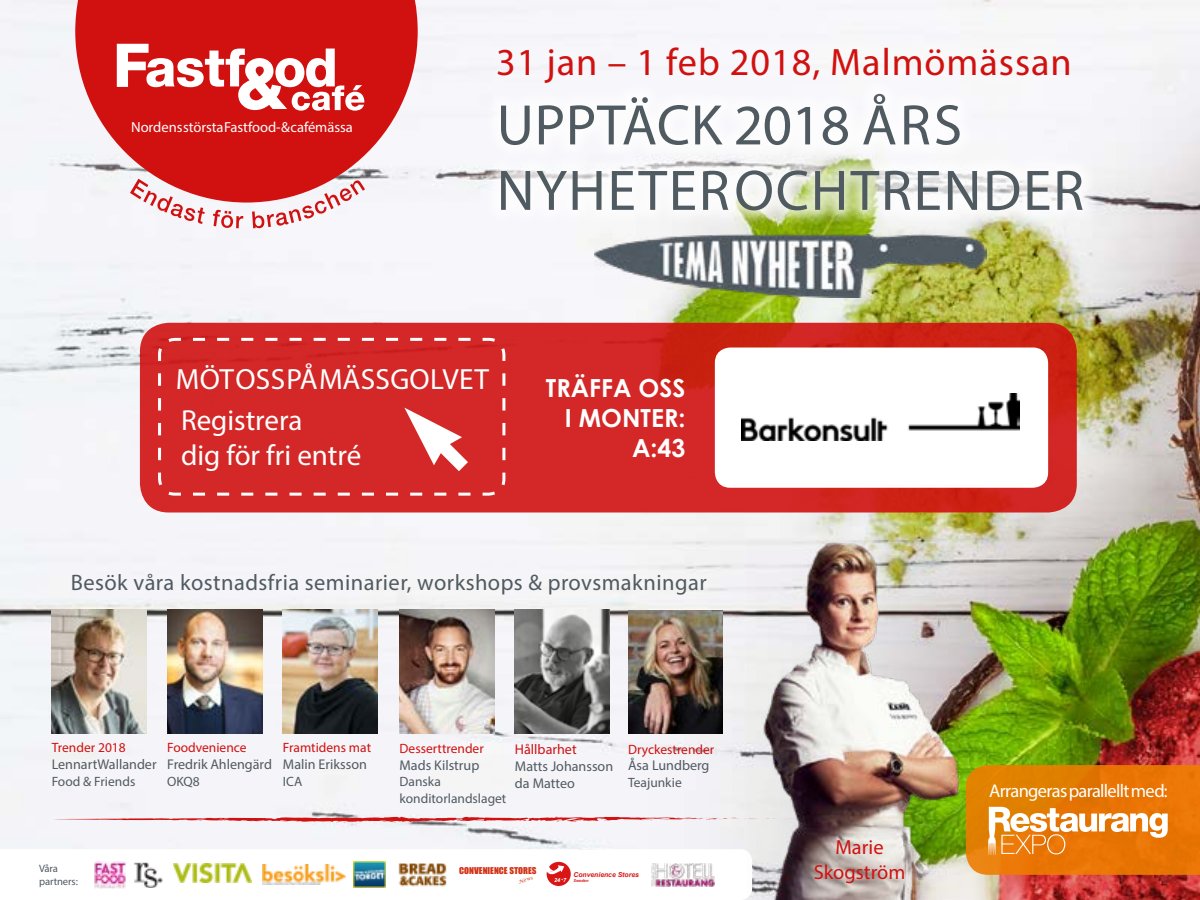
<style>
.page{position:relative;width:1200px;height:900px;background:#fff}
.page>*{position:absolute;margin:0;border:0;box-sizing:border-box;transform-origin:0 0}
.t1{font:57.6px/65.4px "Myriad Pro";letter-spacing:.03em;color:#505a61}
.t2{font:38.25px "Myriad Pro";letter-spacing:.025em;color:#d01110}
.t3{font:29.4px "Myriad Pro";letter-spacing:.01em;color:#fff}
.t4{font:29.1px/34.8px "Myriad Pro";color:#fff}
.t5{font:700 24.9px/29.8px "Century Gothic";color:#fff;text-align:right}
.t6{font:22.5px "Myriad Pro";letter-spacing:.02em;color:#505a61}
.t7{font:20.4px "Myriad Pro";color:#d01110}
.t8{font:18.45px "Myriad Pro";letter-spacing:-.035em;color:#fff}
.t9{font:14.55px "Myriad Pro";letter-spacing:-.005em;color:#fff}
.t10{font:14.1px/17px "Myriad Pro";color:#505a61}
.t11{font:14.1px "Myriad Pro";color:#d01110}
.t12{font:13.5px "Myriad Pro";color:#d01110}
.t13{font:13.5px/16.2px "Myriad Pro";color:#505a61}
.t14{font:10.65px/13.2px "Myriad Pro";letter-spacing:-.01em;color:#505a61}
.t15{font:8.7px "Impact";color:#d33216;scale:1.04 1}
.t16{font:italic 700 6.75px "Arial";color:#d91515}
.t17{font:italic 700 5.7px "Arial";color:#fff}
.t18{font:italic 4.95px "Lucida Calligraphy";color:#d33216}
.t19{font:italic 700 3.9px "Arial";color:#d91515}
</style>
<div class="page">
<img style="left:1px;top:1px;width:1199px;height:899px">
<svg style="left:140px;top:323px;width:937px;height:190px;background:#d12723"></svg>
<svg style="left:75px;top:0;width:343px;height:203px;fill:#d01110"></svg>
<svg style="left:117px;top:44px;width:248px;height:67px"></svg>
<div style="left:483px;top:77px;width:617px;height:149px;background:#fff;opacity:.75"></div>
<div style="left:467px;top:15px;width:636px;height:99px;background:#f7f6fb"></div>
<div style="left:715px;top:348px;width:333px;height:140px;background:#fff;border-radius:15px"></div>
<div style="left:157px;top:336px;width:350px;height:161px;background:#d32827"></div>
<svg style="left:48px;top:817px;width:700px;height:6px"></svg>
<img style="left:51px;top:610px;width:95px;height:123px">
<img style="left:399px;top:610px;width:95px;height:123px">
<img style="left:167px;top:610px;width:95px;height:123px">
<img style="left:515px;top:610px;width:95px;height:123px">
<img style="left:283px;top:610px;width:95px;height:123px">
<img style="left:628px;top:610px;width:95px;height:123px">
<img style="left:748px;top:539px;width:240px;height:361px">
<svg style="left:1px;top:849px;width:751px;height:51px"></svg>
<div style="left:458px;top:862px;width:80px;height:24px;background:#fff"></div>
<img style="left:652px;top:863px;width:62px;height:23px">
<img style="left:594px;top:235px;width:392px;height:63px">
<svg style="left:966px;top:765px;width:234px;height:110px;background:#e88821"></svg>
<svg style="left:130px;top:179px;width:75px;height:45px"></svg>
<svg style="left:213px;top:210px;width:30px;height:18px"></svg>
<svg style="left:252px;top:180px;width:113px;height:48px"></svg>
<svg style="left:404px;top:408px;width:64px;height:63px"></svg>
<img style="left:741px;top:393px;width:278px;height:48px">
<p class="t9" style="left:131px;top:118px;width:223px">Nordens största Fastfood- &amp; cafémässa</p>
<h2 class="t2" style="left:496px;top:39px;width:577px">31 jan – 1 feb 2018, Malmömässan</h2>
<h1 class="t1" style="left:497px;top:92px;width:589px">UPPTÄCK 2018 ÅRS<br>NYHETER OCH TRENDER</h1>
<h3 class="t3" style="left:176px;top:361px;width:314px">MÖT OSS PÅ MÄSSGOLVET</h3>
<h3 class="t4" style="left:181px;top:403px;width:182px">Registrera<br>dig för fri entré</h3>
<h3 class="t5" style="left:546px;top:372px;width:141px">TRÄFFA OSS<br>I MONTER:<br>A:43</h3>
<h3 class="t6" style="left:71px;top:569px;width:637px">Besök våra kostnadsfria seminarier, workshops &amp; provsmakningar</h3>
<p class="t12" style="left:52px;top:740px;width:75px">Trender 2018</p>
<p class="t10" style="left:52px;top:756px;width:106px">Lennart Wallander</p>
<p class="t13" style="left:52px;top:773px;width:85px">Food &amp; Friends</p>
<p class="t12" style="left:167px;top:740px;width:81px">Foodvenience</p>
<p class="t10" style="left:167px;top:756px;width:106px">Fredrik Ahlengärd</p>
<p class="t13" style="left:167px;top:773px;width:34px">OKQ8</p>
<p class="t12" style="left:283px;top:740px;width:90px">Framtidens mat</p>
<p class="t10" style="left:283px;top:756px;width:85px">Malin Eriksson</p>
<p class="t13" style="left:283px;top:773px;width:21px">ICA</p>
<p class="t12" style="left:400px;top:740px;width:86px">Desserttrender</p>
<p class="t10" style="left:400px;top:757px;width:81px">Mads Kilstrup</p>
<p class="t13" style="left:400px;top:774px;width:108px">Danska konditorlandslaget</p>
<p class="t11" style="left:515px;top:740px;width:63px">Hållbarhet</p>
<p class="t10" style="left:515px;top:757px;width:100px">Matts Johansson da Matteo</p>
<p class="t12" style="left:628px;top:741px;width:88px">Dryckestrender</p>
<p class="t10" style="left:628px;top:757px;width:83px">Åsa Lundberg</p>
<p class="t13" style="left:628px;top:774px;width:55px">Teajunkie</p>
<p class="t14" style="left:39px;top:862px;width:40px">Våra partners:</p>
<p class="t15" style="left:459px;top:864px;width:76px">CONVENIENCE STORES</p>
<p class="t16" style="left:573px;top:870px;width:67px">Convenience Stores</p>
<p class="t19" style="left:573px;top:878px;width:17px">Sweden</p>
<p class="t18" style="left:518px;top:879px;width:16px;rotate:-18deg">News</p>
<p class="t17" style="left:554px;top:876px;width:14px">24 7</p>
<h3 class="t7" style="left:835px;top:835px;width:50px">Marie</h3>
<h3 class="t7" style="left:814px;top:859px;width:93px">Skogström</h3>
<h3 class="t8" style="left:989px;top:779px;width:180px">Arrangeras parallellt med:</h3>
</div>
